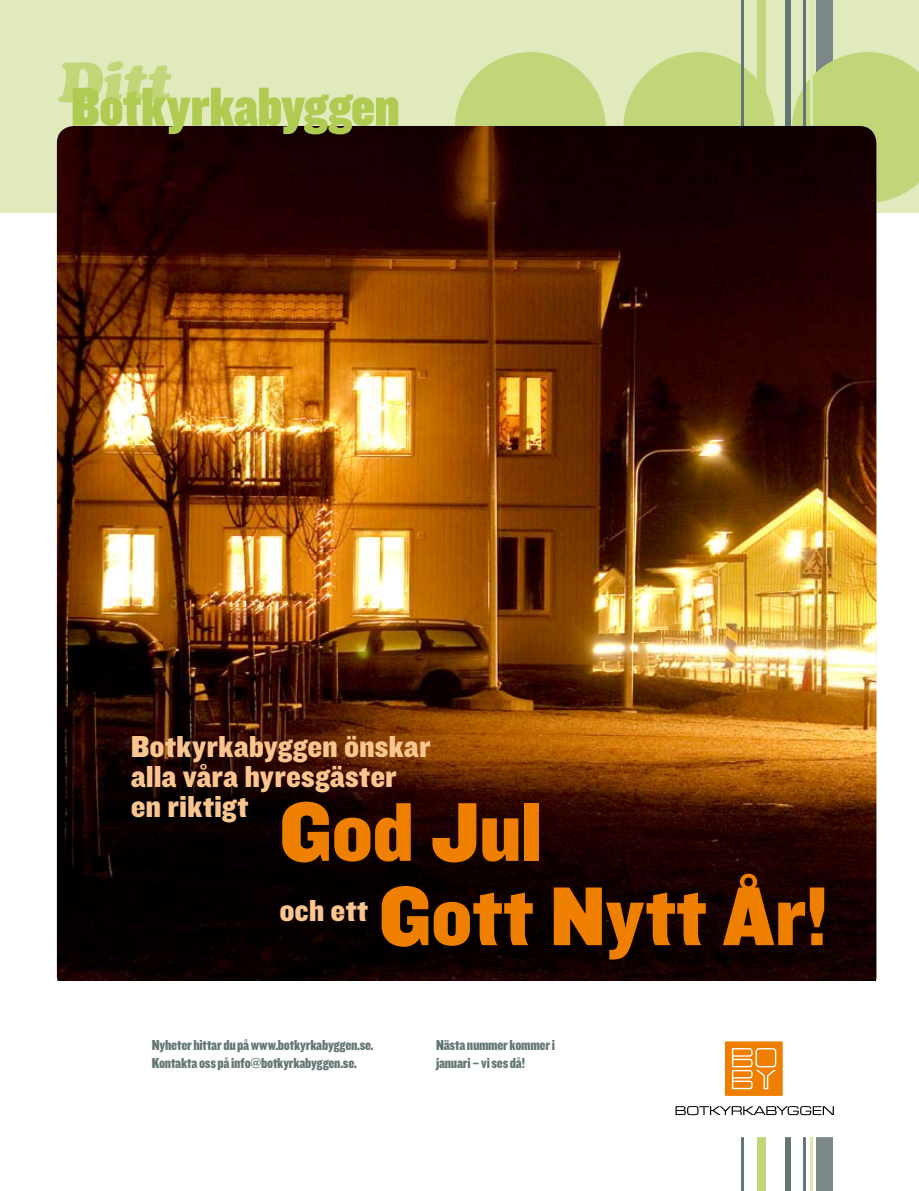
<style>
.page{position:relative;width:919px;height:1191px;background:#fff}
.page>*{position:absolute;margin:0;border:0;box-sizing:border-box;transform-origin:0 0}
.t1{font:86.55px "Knockout HTF71 Full Middlewt";letter-spacing:.005em;color:#ee7f00}
.t2{font:31.5px/30px "Knockout HTF71 Full Middlewt";color:#fac58e}
.t3{font:15px/18px "Knockout HTF70 Full Welterwt";letter-spacing:-.015em;color:#627675}
</style>
<div class="page">
<div style="left:0;top:0;width:918px;height:213px;background:#e0eabd"></div>
<div style="left:816px;top:0;width:17px;height:1191px;background:#7b8887"></div>
<svg style="left:792px;top:52px;width:126px;height:151px;background:#c2d681"></svg>
<div style="left:623px;top:52px;width:151px;height:151px;background:#c1d679;border-radius:50%"></div>
<div style="left:455px;top:52px;width:150px;height:151px;background:#c1d679;border-radius:50%"></div>
<div style="left:757px;top:0;width:8px;height:1191px;background:#c1d679"></div>
<hr style="left:803px;top:0;width:2px;height:1191px;background:#627675">
<div style="left:784px;top:0;width:6px;height:1191px;background:#627675"></div>
<hr style="left:810px;top:0;width:3px;height:1191px;background:#dae6b0">
<hr style="left:741px;top:0;width:2px;height:1191px;background:#627675">
<img style="left:57px;top:126px;width:819px;height:855px">
<div style="left:57px;top:993px;width:819px;height:144px;background:#fff;border-radius:17px"></div>
<svg style="left:58px;top:61px;width:340px;height:73px"></svg>
<svg style="left:675px;top:1106px;width:158px;height:9px"></svg>
<div style="left:724px;top:1041px;width:58px;height:55px;background:#ee7f00"></div>
<svg style="left:731px;top:1048px;width:45px;height:41px"></svg>
<div style="left:46px;top:981px;width:852px;height:37px;background:#fff"></div>
<h2 class="t2" style="left:131px;top:732px;width:301px">Botkyrkabyggen önskar alla våra hyresgäster en riktigt</h2>
<h1 class="t1" style="left:279px;top:784px;width:265px">God Jul</h1>
<h2 class="t2" style="left:279px;top:896px;width:90px">och ett</h2>
<h1 class="t1" style="left:379px;top:869px;width:450px">Gott Nytt År!</h1>
<p class="t3" style="left:152px;top:1036px;width:223px">Nyheter hittar du på www.botkyrkabyggen.se.<br>Kontakta oss på info@botkyrkabyggen.se.</p>
<p class="t3" style="left:436px;top:1036px;width:120px">Nästa nummer kommer i januari – vi ses då!</p>
</div>
